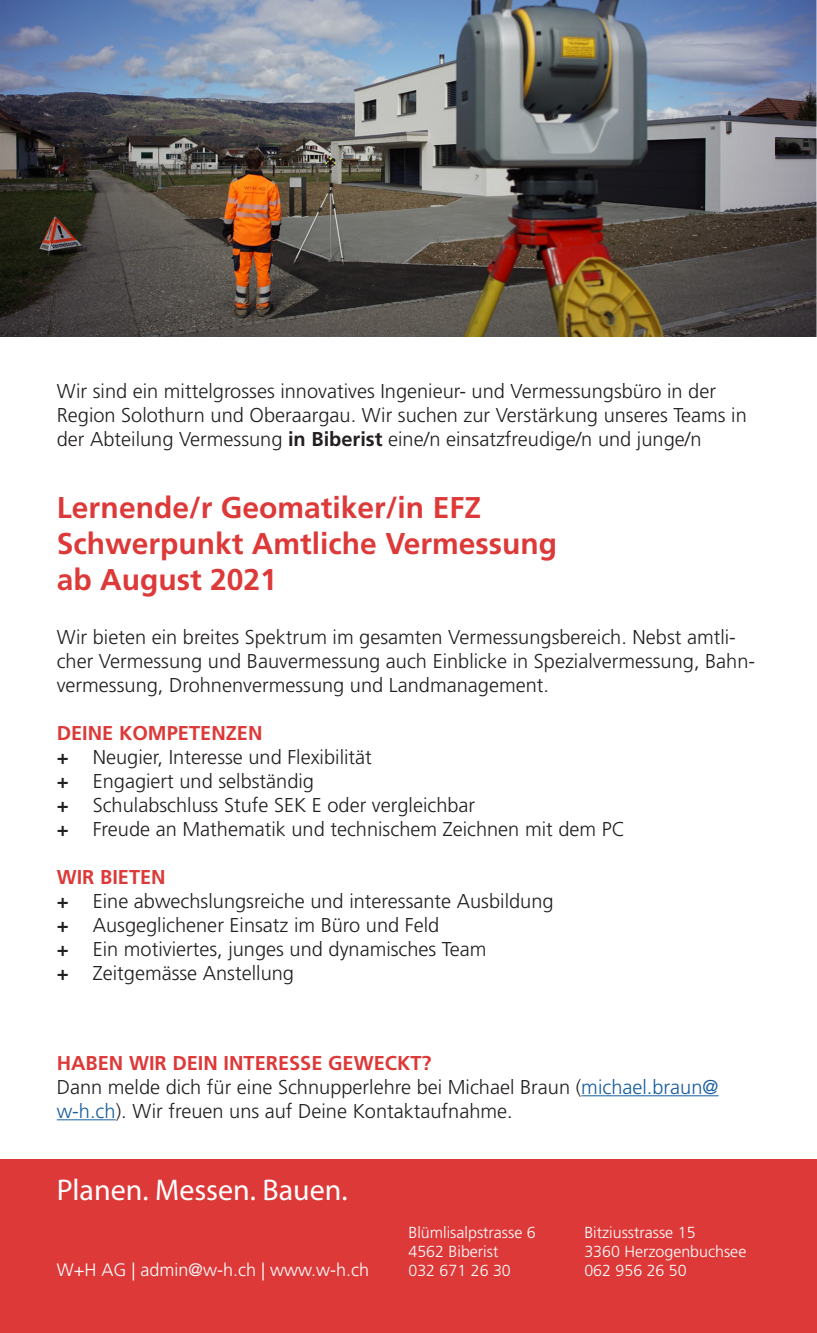
<style>
.page{position:relative;width:817px;height:1333px;background:#fff}
.page>*{position:absolute;margin:0;border:0;box-sizing:border-box;transform-origin:0 0}
.t1{font:700 30px "Frutiger LT Std";color:#dd3939}
.t2{font:30px "Myriad Pro";color:#fff}
.t3{font:300 20px/24px "Frutiger LT Std";color:#231f20}
.t4{font:700 20px "Frutiger LT Std";color:#dd3939}
.t5{font:300 18px "Frutiger LT Std";color:#fff}
.t6{font:300 16px/19.2px "Frutiger LT Std";color:#fff}
.s1{font-weight:700}
.s2{color:#175d9e}
</style>
<div class="page">
<div style="left:0;top:1159px;width:816px;height:173px;background:#dd3939"></div>
<hr style="left:581px;top:1095px;width:137px;height:1px;background:#175d9e">
<hr style="left:57px;top:1119px;width:59px;height:1px;background:#175d9e">
<img style="left:0;top:0;width:816px;height:336px">
<p class="t3" style="left:57px;top:379px;width:660px">Wir sind ein mittelgrosses innovatives Ingenieur- und Vermessungsbüro in der</p>
<p class="t3" style="left:57px;top:403px;width:691px">Region Solothurn und Oberaargau. Wir suchen zur Verstärkung unseres Teams in der Abteilung Vermessung <span class="s1">in Biberist</span> eine/n einsatzfreudige/n und junge/n</p>
<p class="t1" style="left:57px;top:489px;width:426px">Lernende/r Geomatiker/in EFZ</p>
<p class="t1" style="left:57px;top:525px;width:502px">Schwerpunkt Amtliche Vermessung</p>
<p class="t1" style="left:57px;top:561px;width:222px">ab August 2021</p>
<p class="t3" style="left:57px;top:625px;width:699px">Wir bieten ein breites Spektrum im gesamten Vermessungsbereich. Nebst amtli&shy;cher Vermessung und Bauvermessung auch Einblicke in Spezialvermessung, Bahn&shy;vermessung, Drohnenvermessung und Landmanagement.</p>
<p class="t4" style="left:57px;top:721px;width:207px">DEINE KOMPETENZEN</p>
<p class="t3" style="left:57px;top:745px;width:316px"><span class="s1">+</span> Neugier, Interesse und Flexibilität</p>
<p class="t3" style="left:57px;top:769px;width:259px"><span class="s1">+</span> Engagiert und selbständig</p>
<p class="t3" style="left:57px;top:793px;width:420px"><span class="s1">+</span> Schulabschluss Stufe SEK E oder vergleichbar</p>
<p class="t3" style="left:57px;top:817px;width:569px"><span class="s1">+</span> Freude an Mathematik und technischem Zeichnen mit dem PC</p>
<p class="t4" style="left:57px;top:865px;width:110px">WIR BIETEN</p>
<p class="t3" style="left:57px;top:889px;width:498px"><span class="s1">+</span> Eine abwechslungsreiche und interessante Ausbildung</p>
<p class="t3" style="left:57px;top:913px;width:384px"><span class="s1">+</span> Ausgeglichener Einsatz im Büro und Feld</p>
<p class="t3" style="left:57px;top:937px;width:431px"><span class="s1">+</span> Ein motiviertes, junges und dynamisches Team</p>
<p class="t3" style="left:57px;top:961px;width:239px"><span class="s1">+</span> Zeitgemässe Anstellung</p>
<p class="t4" style="left:57px;top:1051px;width:376px">HABEN WIR DEIN INTERESSE GEWECKT?</p>
<p class="t3" style="left:57px;top:1075px;width:663px">Dann melde dich für eine Schnupperlehre bei Michael Braun (<span class="s2">michael.braun@ w-h.ch</span>). Wir freuen uns auf Deine Kontaktaufnahme.</p>
<p class="t2" style="left:57px;top:1170px;width:292px">Planen. Messen. Bauen.</p>
<p class="t6" style="left:408px;top:1222px;width:129px">Blümlisalpstrasse 6<br>4562 Biberist</p>
<p class="t5" style="left:57px;top:1259px;width:314px">W+H AG | admin@w-h.ch | www.w-h.ch</p>
<p class="t6" style="left:408px;top:1261px;width:104px">032 671 26 30</p>
<p class="t6" style="left:584px;top:1222px;width:113px">Bitziusstrasse 15</p>
<p class="t6" style="left:584px;top:1242px;width:163px">3360 Herzogenbuchsee</p>
<p class="t6" style="left:584px;top:1261px;width:104px">062 956 26 50</p>
</div>
